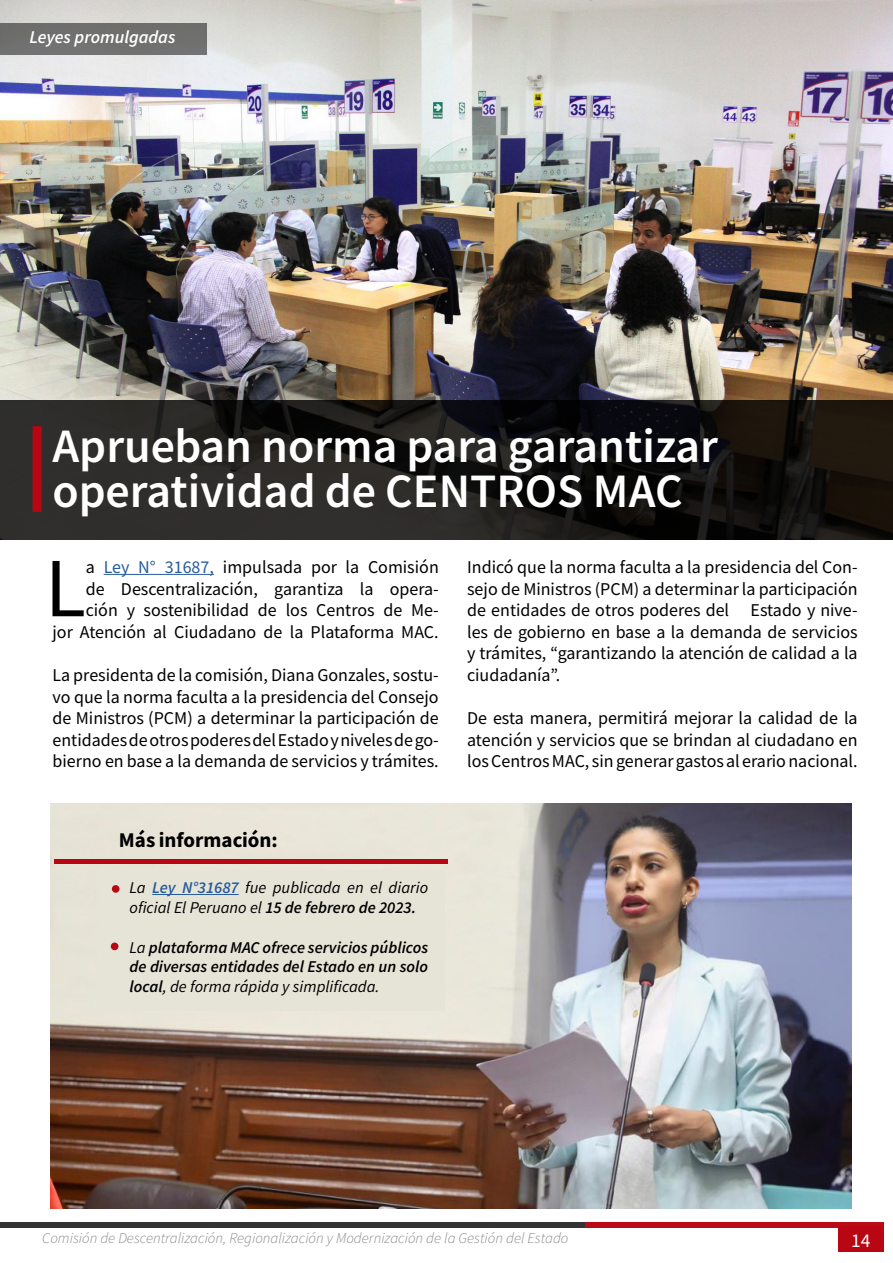
<style>
.page{position:relative;width:893px;height:1263px;background:#fff}
.page>*{position:absolute;margin:0;border:0;box-sizing:border-box;transform-origin:0 0}
.t1{font:84.3px "Source Sans Variable";color:#000}
.t2{font:48px/45px "Source Sans Variable";letter-spacing:.03em;color:#fff}
.t3{font:21px "Source Sans Variable";letter-spacing:.05em;color:#000}
.t4{font:19.5px "Source Sans Variable";color:#fff}
.t5{font:18px/21.6px "Source Sans Variable";letter-spacing:.02em;color:#000;text-align:justify}
.t6{font:italic 18px "Source Sans Variable";letter-spacing:.025em;color:#fff}
.t7{font:italic 16.5px/19.8px "Source Sans Variable";letter-spacing:.02em;color:#000}
.t8{font:italic 15px "Source Sans Variable";letter-spacing:.005em;color:#878888}
.s1{color:#275b9b}
</style>
<div class="page">
<div style="left:0;top:1222px;width:588px;height:5px;background:#333"></div>
<div style="left:585px;top:1222px;width:299px;height:5px;background:#ba0b18"></div>
<div style="left:839px;top:1226px;width:45px;height:26px;background:#b90613"></div>
<img style="left:0;top:0;width:893px;height:400px">
<svg style="left:0;top:400px;width:893px;height:140px;background:#1d1b19"></svg>
<hr style="left:104px;top:574px;width:110px;height:1px;background:#275b9b">
<div style="left:33px;top:426px;width:9px;height:86px;background:#b90613"></div>
<img style="left:51px;top:803px;width:800px;height:406px">
<div style="left:98px;top:871px;width:347px;height:140px;background:#e6e4d7"></div>
<hr style="left:54px;top:859px;width:394px;height:4px;background:#b90613">
<hr style="left:152px;top:894px;width:87px;height:1px;background:#275b9b">
<div style="left:112px;top:885px;width:8px;height:8px;background:#b90613;border-radius:50%"></div>
<div style="left:111px;top:942px;width:7px;height:8px;background:#b90613;border-radius:50%"></div>
<div style="left:0;top:23px;width:207px;height:28px;background:#6f6f6e"></div>
<hr style="left:0;top:53px;width:207px;height:2px;background:#333">
<p class="t6" style="left:30px;top:26px;width:147px">Leyes promulgadas</p>
<h2 class="t2" style="left:52px;top:424px;width:664px">Aprueban norma para garantizar operatividad de CENTROS MAC</h2>
<p class="t5" style="left:53px;top:556px;width:387px;text-align:right">a <span class="s1">Ley N° 31687,</span> impulsada por la Comisión<br>de Descentralización, garantiza la opera&shy;ción y sostenibilidad de los Centros de Me-<br>jor Atención al Ciudadano de la Plataforma MAC.</p>
<p class="t5" style="left:53px;top:664px;width:387px">La presidenta de la comisión, Diana Gonzales, sostu&shy;vo que la norma faculta a la presidencia del Consejo de Ministros (PCM) a determinar la participación de entidades de otros poderes del Estado y niveles de go&shy;bierno en base a la demanda de servicios y trámites.</p>
<h1 class="t1" style="left:45px;top:537px;width:40px">L</h1>
<p class="t3" style="left:119px;top:828px;width:159px">Más información:</p>
<p class="t7" style="left:130px;top:878px;width:300px">La <span class="s1">Ley N°31687</span> fue publicada en el diario oficial El Peruano el 15 de febrero de 2023.</p>
<p class="t7" style="left:130px;top:937px;width:300px;text-align:justify">La plataforma MAC ofrece servicios públicos de diversas entidades del Estado en un solo local, de forma rápida y simplificada.</p>
<p class="t5" style="left:467px;top:556px;width:392px">Indicó que la norma faculta a la presidencia del Con&shy;sejo de Ministros (PCM) a determinar la participación de entidades de otros poderes del Estado y nive&shy;les de gobierno en base a la demanda de servicios y trámites, “garantizando la atención de calidad a la ciudadanía”.</p>
<p class="t5" style="left:467px;top:708px;width:392px">De esta manera, permitirá mejorar la calidad de la atención y servicios que se brindan al ciudadano en los Centros MAC, sin generar gastos al erario nacional.</p>
<p class="t8" style="left:42px;top:1229px;width:528px">Comisión de Descentralización, Regionalización y Modernización de la Gestión del Estado</p>
<p class="t4" style="left:859px;top:1225px;width:11px">6</p>
<p class="t4" style="left:851px;top:1228px;width:20px">14</p>
</div>
